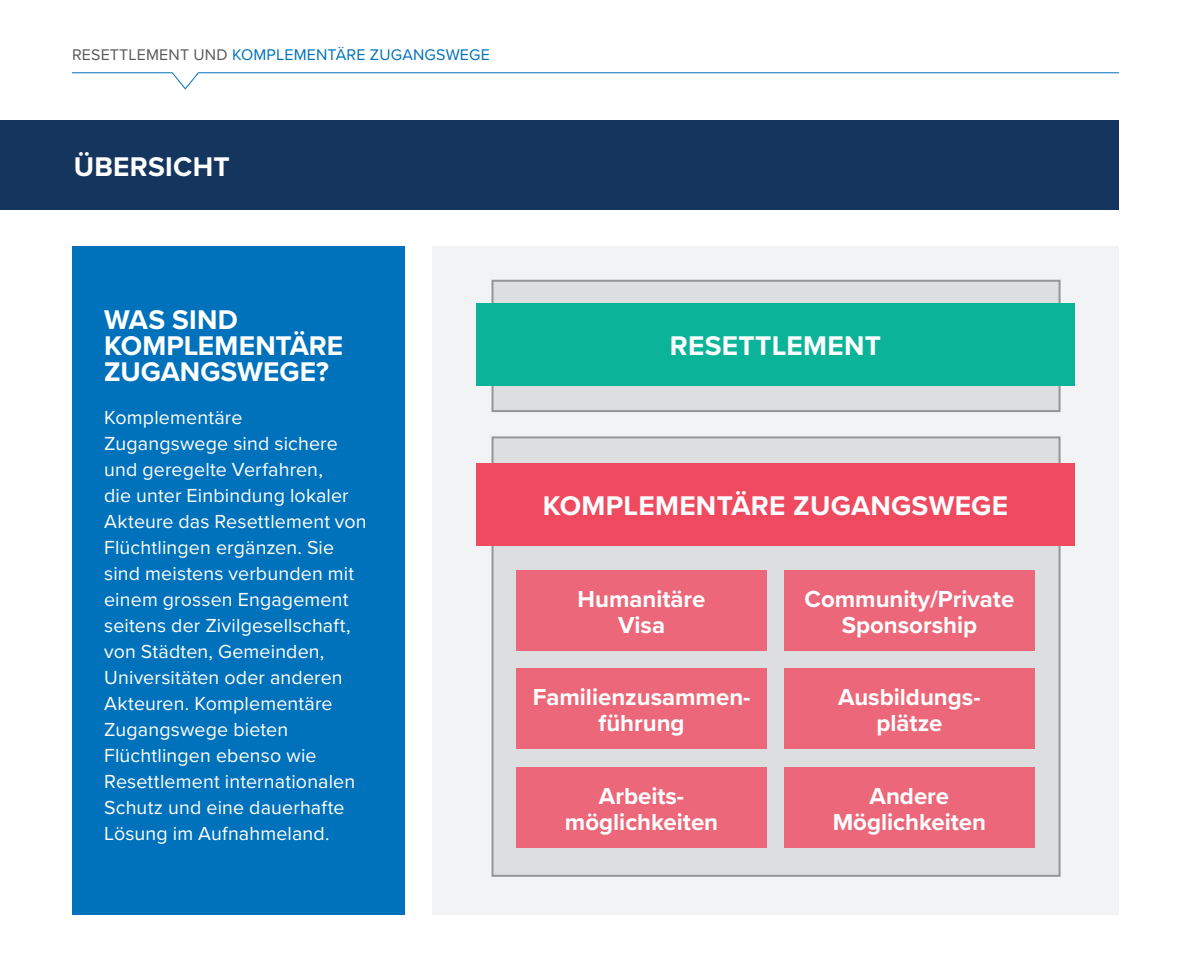
<style>
.page{position:relative;width:1191px;height:964px;background:#fff}
.page>*{position:absolute;margin:0;border:0;box-sizing:border-box;transform-origin:0 0}
.t1{font:700 28px/26px "Proxima Nova";letter-spacing:.01em;color:#fff}
.t2{font:700 24px/26px "Proxima Nova";color:#fff;text-align:center}
.t3{font:19.6px/26px "Proxima Nova";letter-spacing:.01em;color:#fff}
.t4{font:16px "Proxima Nova";letter-spacing:.01em;color:#0072bc}
.s1{color:#57585a}
</style>
<div class="page">
<svg style="left:72px;top:72px;width:1047px;height:18px"></svg>
<div style="left:432px;top:246px;width:687px;height:668px;background:#f2f3f4"></div>
<div style="left:492px;top:437px;width:567px;height:439px;background:#dddedf"></div>
<div style="left:491px;top:436px;width:569px;height:441px;border:2px solid #939598"></div>
<div style="left:492px;top:281px;width:567px;height:130px;background:#dddedf"></div>
<div style="left:491px;top:280px;width:569px;height:132px;border:2px solid #939598"></div>
<div style="left:476px;top:303px;width:598px;height:82px;background:#0bb498"></div>
<div style="left:476px;top:463px;width:598px;height:83px;background:#ef4a60"></div>
<div style="left:516px;top:570px;width:251px;height:80px;background:#eb6779"></div>
<div style="left:516px;top:669px;width:251px;height:80px;background:#eb6779"></div>
<div style="left:516px;top:767px;width:251px;height:81px;background:#eb6779"></div>
<div style="left:784px;top:570px;width:251px;height:80px;background:#eb6779"></div>
<div style="left:784px;top:669px;width:251px;height:80px;background:#eb6779"></div>
<div style="left:784px;top:767px;width:251px;height:81px;background:#eb6779"></div>
<div style="left:72px;top:246px;width:333px;height:668px;background:#0072bc"></div>
<div style="left:0;top:120px;width:1119px;height:90px;background:#14365e"></div>
<p class="t4" style="left:72px;top:42px;width:419px"><span class="s1">RESETTLEMENT UND</span> KOMPLEMENTÄRE ZUGANGSWEGE</p>
<p class="t1" style="left:74px;top:153px;width:157px">ÜBERSICHT</p>
<p class="t1" style="left:104px;top:306px;width:241px">WAS SIND<br>KOMPLEMENTÄRE<br>ZUGANGSWEGE?</p>
<p class="t3" style="left:104px;top:403px;width:264px">Komplementäre<br>Zugangswege sind sichere und geregelte Verfahren,<br>die unter Einbindung lokaler<br>Akteure das Resettlement von<br>Flüchtlingen ergänzen. Sie sind meistens verbunden mit einem grossen Engagement seitens der Zivilgesellschaft, von Städten, Gemeinden,<br>Universitäten oder anderen<br>Akteuren. Komplementäre<br>Zugangswege bieten<br>Flüchtlingen ebenso wie<br>Resettlement internationalen<br>Schutz und eine dauerhafte<br>Lösung im Aufnahmeland.</p>
<p class="t1" style="left:670px;top:332px;width:213px">RESETTLEMENT</p>
<p class="t1" style="left:543px;top:492px;width:466px">KOMPLEMENTÄRE ZUGANGSWEGE</p>
<p class="t2" style="left:577px;top:585px;width:129px">Humanitäre<br>Visa</p>
<p class="t2" style="left:532px;top:684px;width:219px">Familienzusammen&shy;führung</p>
<p class="t2" style="left:565px;top:782px;width:155px">Arbeits&shy;möglichkeiten</p>
<p class="t2" style="left:804px;top:585px;width:211px">Community/Private<br>Sponsorship</p>
<p class="t2" style="left:838px;top:684px;width:144px">Ausbildungs&shy;plätze</p>
<p class="t2" style="left:832px;top:782px;width:155px">Andere<br>Möglichkeiten</p>
</div>
